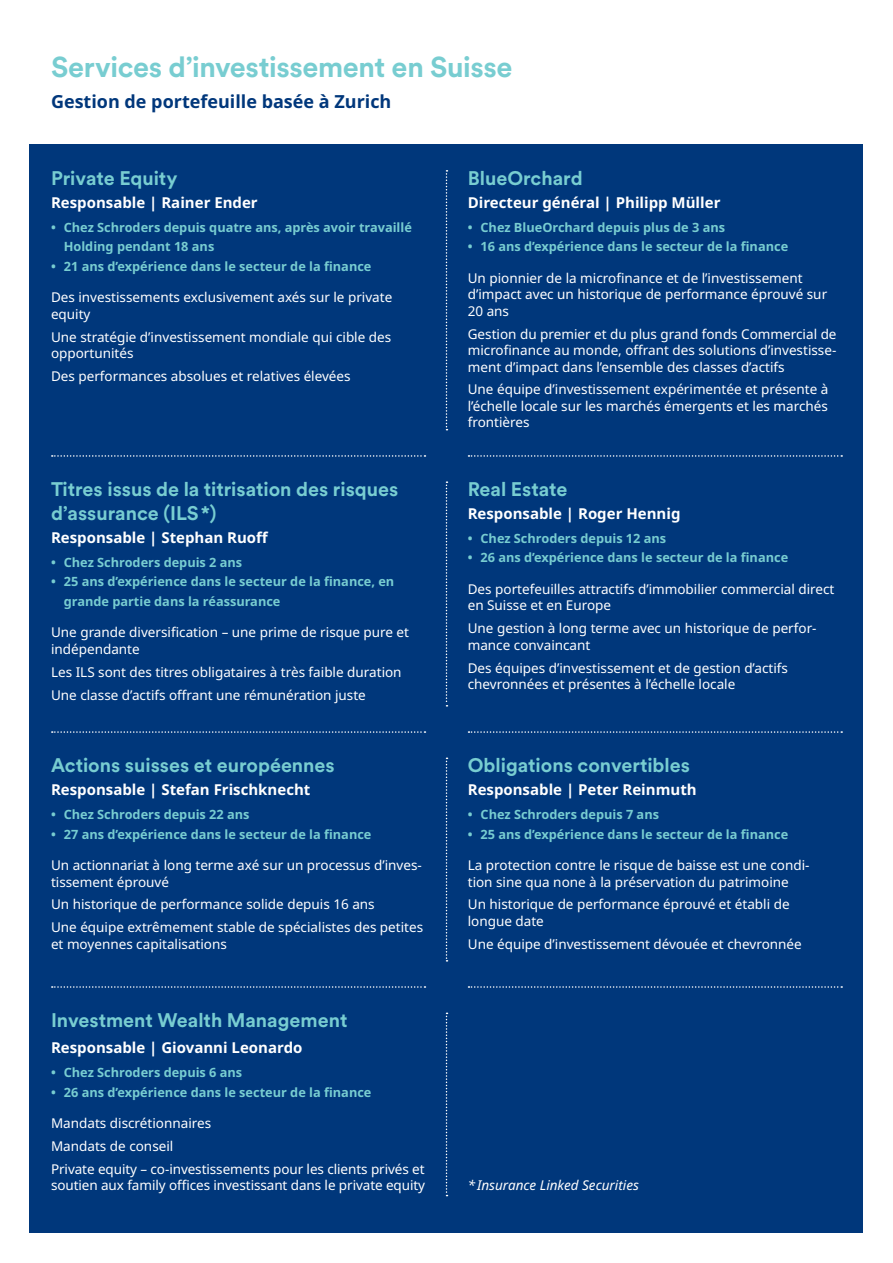
<style>
.page{position:relative;width:893px;height:1263px;background:#fff}
.page>*{position:absolute;margin:0;border:0;box-sizing:border-box;transform-origin:0 0}
.JB__Titel_cerulean{font:700 28.5px "Schroders Circular";letter-spacing:-.015em;color:#78cdd1}
.JB__I-Desk_Untertite{font:700 19.5px/24px "Schroders Circular";color:#78cdd1}
.JB__Untertitel{font:700 18px "Noto Sans";color:#00377b}
.JB__I-Desk_Name{font:700 15px "Noto Sans";color:#fff}
.JB__I-Desk_Lauftext{font:13.5px/16.5px "Noto Sans";color:#fff}
.JB__I-Desk_Fußzeile{font:italic 13.5px "Noto Sans";color:#fff}
.t1{font:700 12.75px/19.5px "Noto Sans";color:#78cdd1}
</style>
<div class="page">
<div style="left:30px;top:145px;width:833px;height:1088px;background:#00377b"></div>
<svg style="left:446px;top:170px;width:1px;height:260px"></svg>
<svg style="left:52px;top:455px;width:373px;height:2px"></svg>
<svg style="left:468px;top:455px;width:374px;height:2px"></svg>
<svg style="left:446px;top:757px;width:1px;height:204px"></svg>
<svg style="left:446px;top:1012px;width:1px;height:184px"></svg>
<svg style="left:446px;top:481px;width:1px;height:225px"></svg>
<svg style="left:52px;top:986px;width:373px;height:2px"></svg>
<svg style="left:468px;top:986px;width:374px;height:2px"></svg>
<svg style="left:52px;top:731px;width:373px;height:2px"></svg>
<svg style="left:468px;top:731px;width:374px;height:2px"></svg>
<p class="JB__Titel_cerulean" style="left:51px;top:47px;width:463px">Services d’investissement en Suisse</p>
<p class="JB__Untertitel" style="left:51px;top:88px;width:342px">Gestion de portefeuille basée à Zurich</p>
<p class="JB__I-Desk_Untertite" style="left:51px;top:165px;width:128px">Private Equity</p>
<p class="JB__I-Desk_Name" style="left:51px;top:192px;width:208px">Responsable | Rainer Ender</p>
<p class="t1" style="left:64px;top:217px;width:350px;text-indent:-13px">• Chez Schroders depuis quatre ans, après avoir travaillé<br>Holding pendant 18 ans</p>
<p class="t1" style="left:51px;top:256px;width:322px">• 21 ans d’expérience dans le secteur de la finance</p>
<p class="JB__I-Desk_Lauftext" style="left:51px;top:289px;width:343px">Des investissements exclusivement axés sur le private equity</p>
<p class="JB__I-Desk_Lauftext" style="left:51px;top:329px;width:342px">Une stratégie d’investissement mondiale qui cible des opportunités</p>
<p class="JB__I-Desk_Lauftext" style="left:51px;top:368px;width:301px">Des performances absolues et relatives élevées</p>
<p class="JB__I-Desk_Untertite" style="left:51px;top:476px;width:349px">Titres issus de la titrisation des risques d’assurance (ILS*)</p>
<p class="JB__I-Desk_Name" style="left:51px;top:527px;width:219px">Responsable | Stephan Ruoff</p>
<p class="t1" style="left:51px;top:553px;width:193px">• Chez Schroders depuis 2 ans</p>
<p class="t1" style="left:64px;top:572px;width:332px;text-indent:-13px">• 25 ans d’expérience dans le secteur de la finance, en grande partie dans la réassurance</p>
<p class="JB__I-Desk_Lauftext" style="left:51px;top:625px;width:360px">Une grande diversification – une prime de risque pure et indépendante</p>
<p class="JB__I-Desk_Lauftext" style="left:51px;top:664px;width:352px">Les ILS sont des titres obligataires à très faible duration</p>
<p class="JB__I-Desk_Lauftext" style="left:51px;top:687px;width:316px">Une classe d’actifs offrant une rémunération juste</p>
<p class="JB__I-Desk_Untertite" style="left:51px;top:752px;width:285px">Actions suisses et européennes</p>
<p class="JB__I-Desk_Name" style="left:51px;top:779px;width:261px">Responsable | Stefan Frischknecht</p>
<p class="t1" style="left:51px;top:805px;width:200px">• Chez Schroders depuis 22 ans</p>
<p class="t1" style="left:51px;top:824px;width:322px">• 27 ans d’expérience dans le secteur de la finance</p>
<p class="JB__I-Desk_Lauftext" style="left:51px;top:857px;width:372px">Un actionnariat à long terme axé sur un processus d’inves&shy;tissement éprouvé</p>
<p class="JB__I-Desk_Lauftext" style="left:51px;top:897px;width:325px">Un historique de performance solide depuis 16 ans</p>
<p class="JB__I-Desk_Lauftext" style="left:51px;top:919px;width:374px">Une équipe extrêmement stable de spécialistes des petites et moyennes capitalisations</p>
<p class="JB__I-Desk_Untertite" style="left:51px;top:1007px;width:298px">Investment Wealth Management</p>
<p class="JB__I-Desk_Name" style="left:51px;top:1037px;width:253px">Responsable | Giovanni Leonardo</p>
<p class="t1" style="left:51px;top:1063px;width:193px">• Chez Schroders depuis 6 ans</p>
<p class="t1" style="left:51px;top:1082px;width:322px">• 26 ans d’expérience dans le secteur de la finance</p>
<p class="JB__I-Desk_Lauftext" style="left:51px;top:1115px;width:162px">Mandats discrétionnaires</p>
<p class="JB__I-Desk_Lauftext" style="left:51px;top:1138px;width:124px">Mandats de conseil</p>
<p class="JB__I-Desk_Lauftext" style="left:51px;top:1161px;width:376px">Private equity – co-investissements pour les clients privés et soutien aux family offices investissant dans le private equity</p>
<p class="JB__I-Desk_Untertite" style="left:468px;top:165px;width:116px">BlueOrchard</p>
<p class="JB__I-Desk_Name" style="left:468px;top:192px;width:254px">Directeur général | Philipp Müller</p>
<p class="t1" style="left:468px;top:217px;width:259px">• Chez BlueOrchard depuis plus de 3 ans</p>
<p class="t1" style="left:468px;top:237px;width:322px">• 16 ans d’expérience dans le secteur de la finance</p>
<p class="JB__I-Desk_Lauftext" style="left:468px;top:270px;width:361px">Un pionnier de la microfinance et de l’investissement d’impact avec un historique de performance éprouvé sur<br>20 ans</p>
<p class="JB__I-Desk_Lauftext" style="left:468px;top:326px;width:370px;text-align:justify">Gestion du premier et du plus grand fonds Commercial de microfinance au monde, offrant des solutions d’investisse&shy;ment d’impact dans l’ensemble des classes d’actifs</p>
<p class="JB__I-Desk_Lauftext" style="left:468px;top:382px;width:362px;text-align:justify">Une équipe d’investissement expérimentée et présente à l’échelle locale sur les marchés émergents et les marchés frontières</p>
<p class="JB__I-Desk_Untertite" style="left:468px;top:476px;width:101px">Real Estate</p>
<p class="JB__I-Desk_Name" style="left:468px;top:503px;width:214px">Responsable | Roger Hennig</p>
<p class="t1" style="left:468px;top:529px;width:200px">• Chez Schroders depuis 12 ans</p>
<p class="t1" style="left:468px;top:548px;width:322px">• 26 ans d’expérience dans le secteur de la finance</p>
<p class="JB__I-Desk_Lauftext" style="left:468px;top:581px;width:368px">Des portefeuilles attractifs d’immobilier commercial direct en Suisse et en Europe</p>
<p class="JB__I-Desk_Lauftext" style="left:468px;top:620px;width:350px">Une gestion à long terme avec un historique de perfor&shy;mance convaincant</p>
<p class="JB__I-Desk_Lauftext" style="left:468px;top:660px;width:322px">Des équipes d’investissement et de gestion d’actifs chevronnées et présentes à l’échelle locale</p>
<p class="JB__I-Desk_Untertite" style="left:468px;top:752px;width:224px">Obligations convertibles</p>
<p class="JB__I-Desk_Name" style="left:468px;top:779px;width:230px">Responsable | Peter Reinmuth</p>
<p class="t1" style="left:468px;top:805px;width:193px">• Chez Schroders depuis 7 ans</p>
<p class="t1" style="left:468px;top:824px;width:322px">• 25 ans d’expérience dans le secteur de la finance</p>
<p class="JB__I-Desk_Lauftext" style="left:468px;top:857px;width:343px">La protection contre le risque de baisse est une condi&shy;tion sine qua none à la préservation du patrimoine</p>
<p class="JB__I-Desk_Lauftext" style="left:468px;top:897px;width:323px">Un historique de performance éprouvé et établi de longue date</p>
<p class="JB__I-Desk_Lauftext" style="left:468px;top:936px;width:335px">Une équipe d’investissement dévouée et chevronnée</p>
<p class="JB__I-Desk_Fußzeile" style="left:468px;top:1176px;width:173px">* Insurance Linked Securities</p>
</div>
